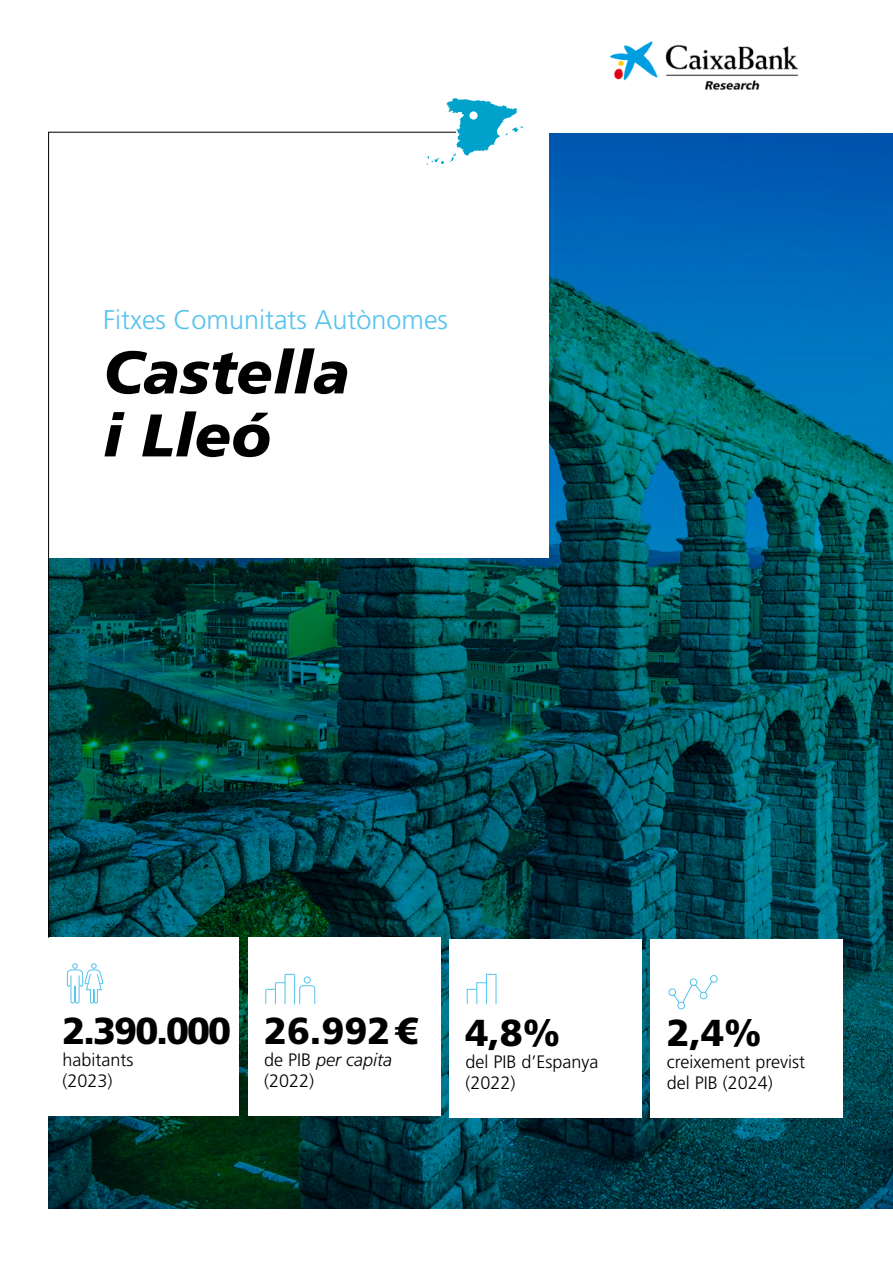
<style>
.page{position:relative;width:893px;height:1263px;background:#fff}
.page>*{position:absolute;margin:0;border:0;box-sizing:border-box;transform-origin:0 0}
.t1{font:italic 900 60px/63px "Frutiger LT Std";color:#000}
.t2{font:900 37.5px "Frutiger LT Std";letter-spacing:-.05em;color:#000}
.t3{font:300 27px "Frutiger LT Std";color:#55c3ec}
.t4{font:300 18px/21.6px "Frutiger LT Std";color:#000}
.s1{font-style:italic}
</style>
<div class="page">
<img style="left:49px;top:133px;width:844px;height:1076px">
<div style="left:0;top:0;width:549px;height:558px;background:#fff"></div>
<img style="left:610px;top:41px;width:188px;height:49px">
<div style="left:46px;top:937px;width:193px;height:179px;background:#fff"></div>
<div style="left:651px;top:939px;width:192px;height:179px;background:#fff"></div>
<div style="left:449px;top:939px;width:193px;height:179px;background:#fff"></div>
<svg style="left:466px;top:973px;width:31px;height:32px"></svg>
<div style="left:248px;top:937px;width:193px;height:179px;background:#fff"></div>
<svg style="left:265px;top:973px;width:51px;height:32px"></svg>
<svg style="left:668px;top:975px;width:50px;height:35px"></svg>
<svg style="left:66px;top:963px;width:38px;height:41px"></svg>
<svg style="left:426px;top:98px;width:97px;height:58px"></svg>
<svg style="left:48px;top:132px;width:408px;height:806px"></svg>
<h3 class="t3" style="left:103px;top:304px;width:347px">Fitxes Comunitats Autònomes</h3>
<h1 class="t1" style="left:103px;top:341px;width:248px">Castella i Lleó</h1>
<h2 class="t2" style="left:63px;top:1008px;width:170px">2.390.000</h2>
<p class="t4" style="left:63px;top:1049px;width:73px">habitants (2023)</p>
<h2 class="t2" style="left:264px;top:1008px;width:155px">26.992€</h2>
<p class="t4" style="left:264px;top:1049px;width:130px">de PIB <span class="s1">per capita </span>(2022)</p>
<h2 class="t2" style="left:465px;top:1010px;width:96px">4,8%</h2>
<p class="t4" style="left:465px;top:1051px;width:135px">del PIB d’Espanya (2022)</p>
<h2 class="t2" style="left:667px;top:1010px;width:96px">2,4%</h2>
<p class="t4" style="left:667px;top:1051px;width:140px">creixement previst del PIB (2024)</p>
</div>
